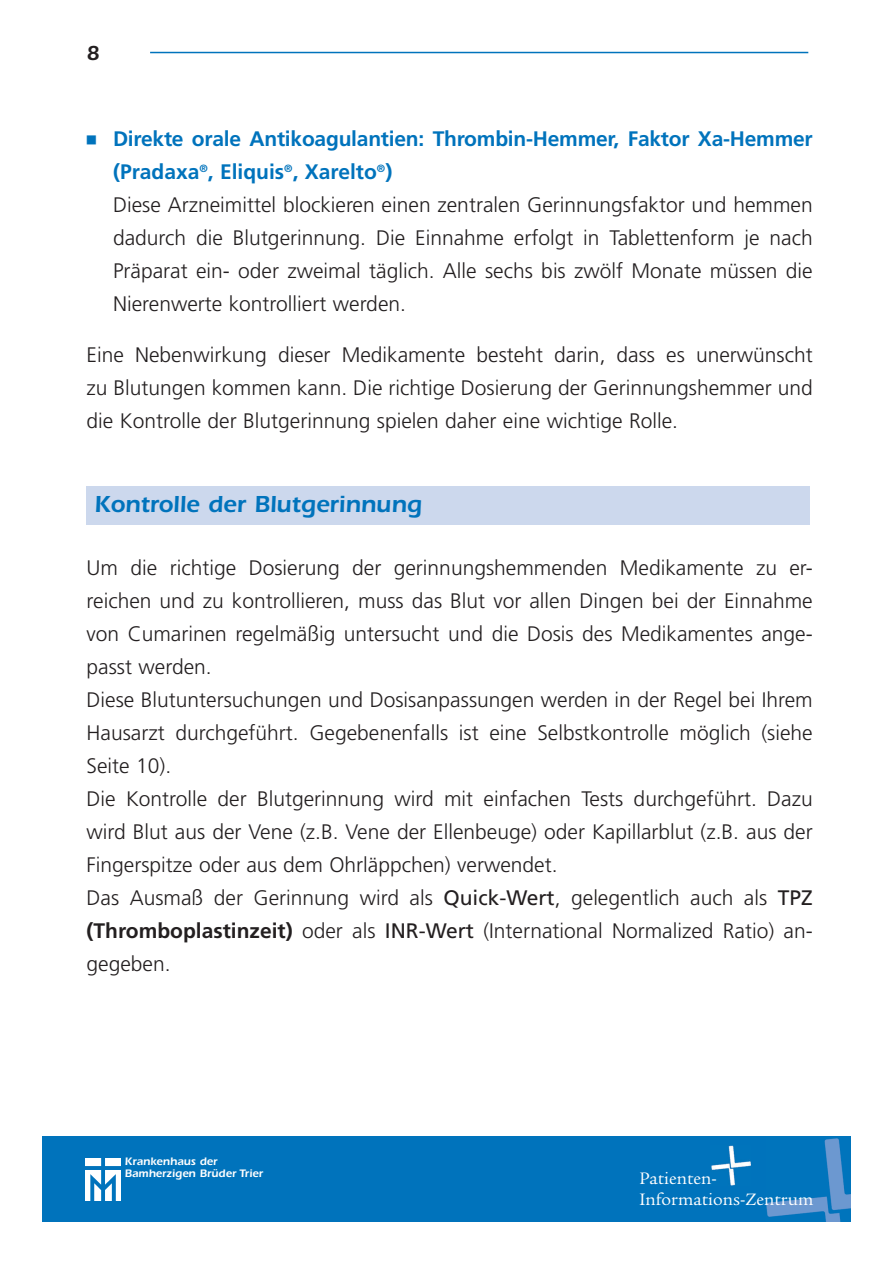
<style>
.page{position:relative;width:893px;height:1263px;background:#fff}
.page>*{position:absolute;margin:0;border:0;box-sizing:border-box;transform-origin:0 0}
.t1{font:600 24px "Itc Eras";color:#0073bc}
.t2{font:300 21px/33px "Frutiger";color:#231f20}
.t3{font:600 21px "Itc Eras";color:#231f20}
.t4{font:18px/21.6px "Legacy Ser ITC";color:#fff}
.t5{font:600 11.25px/12px "Itc Eras";color:#fff}
.s1{font-weight:700;color:#0073bc}
.s2{font-weight:400}
.s3{font-weight:700}
</style>
<div class="page">
<hr style="left:150px;top:52px;width:658px;height:1px;background:#0073bc">
<div style="left:43px;top:1137px;width:807px;height:85px;background:#0073bc"></div>
<img style="left:85px;top:1158px;width:35px;height:43px">
<img style="left:711px;top:1145px;width:39px;height:41px">
<img style="left:766px;top:1138px;width:84px;height:84px">
<div style="left:87px;top:487px;width:722px;height:38px;background:#ccd8ed"></div>
<p class="t3" style="left:87px;top:46px;width:15px">8</p>
<p class="t2" style="left:113px;top:124px;width:701px"><span class="s1">Direkte orale Antikoagulantien: Thrombin-Hemmer, Faktor Xa-Hemmer (Pradaxa</span><sup>®</sup><span class="s1">, Eliquis</span><sup>®</sup><span class="s1">, Xarelto</span><sup>®</sup><span class="s1">)<br></span>Diese Arzneimittel blockieren einen zentralen Gerinnungsfaktor und hemmen dadurch die Blutgerinnung. Die Einnahme erfolgt in Tablettenform je nach Präparat ein- oder zweimal täglich. Alle sechs bis zwölf Monate müssen die Nierenwerte kontrolliert werden.</p>
<p class="t2" style="left:87px;top:340px;width:727px;text-align:justify">Eine Nebenwirkung dieser Medikamente besteht darin, dass es unerwünscht zu Blutungen kommen kann. Die richtige Dosierung der Gerinnungshemmer und die Kontrolle der Blutgerinnung spielen daher eine wichtige Rolle.</p>
<p class="t1" style="left:94px;top:496px;width:329px">Kontrolle der Blutgerinnung</p>
<p class="t2" style="left:87px;top:553px;width:727px">Um die richtige Dosierung der gerinnungshemmenden Medikamente zu er&shy;reichen und zu kontrollieren, muss das Blut vor allen Dingen bei der Einnahme von Cumarinen regelmäßig untersucht und die Dosis des Medikamentes ange&shy;passt werden.<br>Diese Blutuntersuchungen und Dosisanpassungen werden in der Regel bei Ihrem Hausarzt durchgeführt. Gegebenenfalls ist eine Selbstkontrolle möglich (siehe Seite 10).<br>Die Kontrolle der Blutgerinnung wird mit einfachen Tests durchgeführt. Dazu wird Blut aus der Vene (z.B. Vene der Ellenbeuge) oder Kapillarblut (z.B. aus der Fingerspitze oder aus dem Ohrläppchen) verwendet.<br>Das Ausmaß der Gerinnung wird als <span class="s2">Quick-Wert</span>, gelegentlich auch als <span class="s2">TPZ </span><span class="s3">(Thromboplastinzeit)</span> oder als <span class="s2">INR-Wert</span> (International Normalized Ratio) an&shy;gegeben.</p>
<p class="t5" style="left:125px;top:1157px;width:140px">Krankenhaus der<br>Bamherzigen Brüder Trier</p>
<p class="t4" style="left:639px;top:1169px;width:175px">Patienten-<br>Informations-Zentrum</p>
</div>
